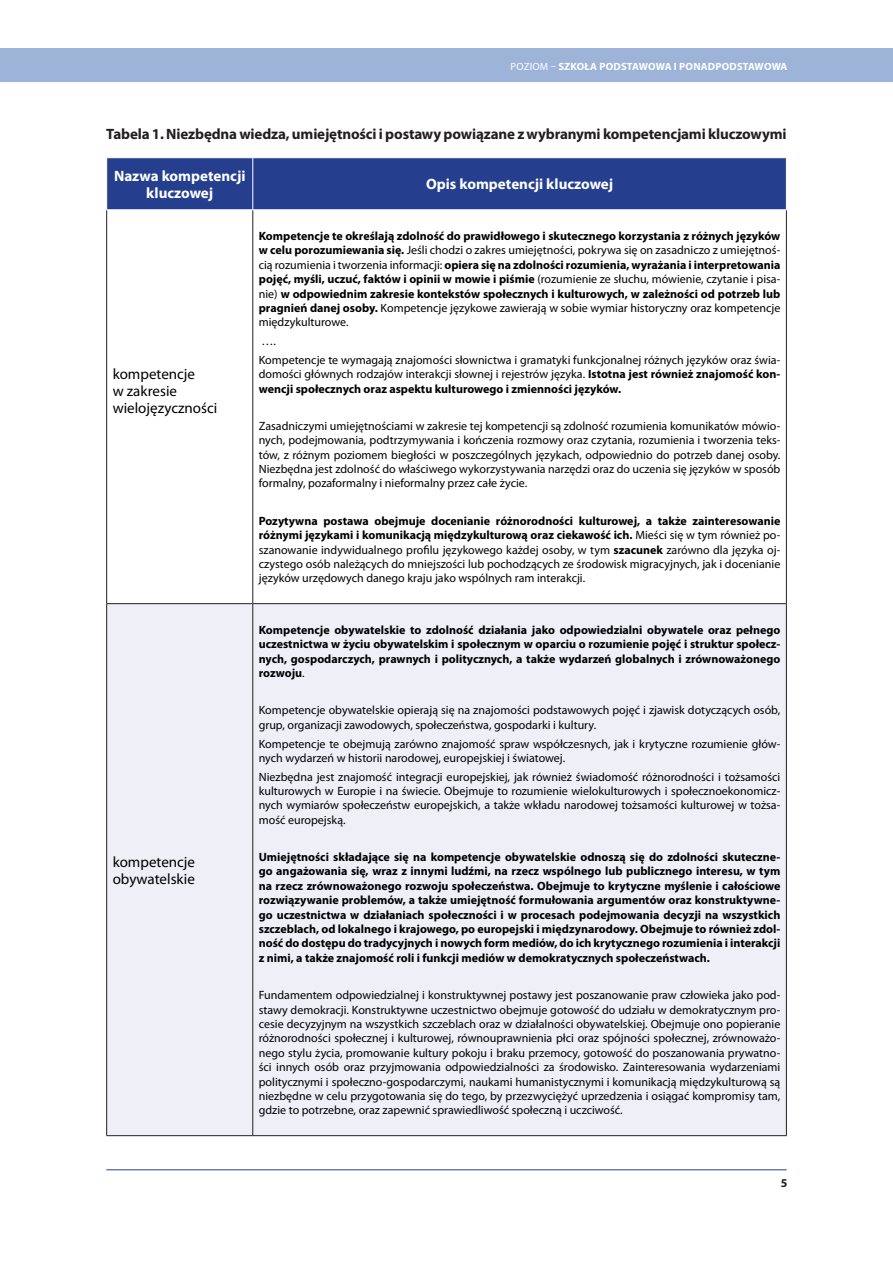
<style>
.page{position:relative;width:893px;height:1263px;background:#fff}
.page>*{position:absolute;margin:0;border:0;box-sizing:border-box;transform-origin:0 0}
.NAGLOWEK_1_1_1{font:700 15px "Myriad Pro";letter-spacing:-.01em;color:#231f20}
.t1{font:15px/17.2px "Myriad Pro";color:#000}
.t2{font:700 15px/17.2px "Myriad Pro";color:#fff;text-align:center}
.Body_Text{font:12px/14.4px "Myriad Pro";color:#000;text-align:justify}
.Body_Text-2{font:700 12px/14.4px "Myriad Pro";color:#000;text-align:justify}
.t3{font:700 12px "Myriad Pro";color:#231f20}
.t4{font:700 10.5px "Myriad Pro";letter-spacing:.02em;color:#fff}
.s1{font-weight:400}
.s2{font-weight:700}
</style>
<div class="page">
<hr style="left:106px;top:1169px;width:681px;height:1px;background:#253f8e">
<div style="left:0;top:49px;width:893px;height:33px;background:#9db3d8"></div>
<div style="left:107px;top:158px;width:679px;height:51px;background:#253f8e"></div>
<div style="left:107px;top:604px;width:679px;height:531px;background:#eff0f7"></div>
<hr style="left:106px;top:210px;width:1px;height:393px;background:#231f20">
<hr style="left:252px;top:210px;width:1px;height:393px;background:#231f20">
<hr style="left:786px;top:210px;width:1px;height:393px;background:#231f20">
<hr style="left:106px;top:603px;width:147px;height:1px;background:#231f20">
<hr style="left:106px;top:604px;width:1px;height:531px;background:#231f20">
<hr style="left:253px;top:603px;width:534px;height:1px;background:#231f20">
<hr style="left:252px;top:604px;width:1px;height:531px;background:#231f20">
<hr style="left:786px;top:604px;width:1px;height:531px;background:#231f20">
<hr style="left:106px;top:1135px;width:147px;height:1px;background:#231f20">
<hr style="left:253px;top:1135px;width:534px;height:1px;background:#231f20">
<hr style="left:252px;top:158px;width:1px;height:51px;background:#fff">
<p class="t4" style="left:510px;top:59px;width:206px"><span class="s1">POZIOM –</span> SZKOŁA PODSTAW WA I PONAD</p>
<p class="t4" style="left:626px;top:59px;width:163px"><span class="s1">POZIOM –</span> SZKOŁA PODSTAWOWA</p>
<p class="NAGLOWEK_1_1_1" style="left:106px;top:124px;width:682px">Tabela 1. Niezbędna wiedza, umiejętności i postawy powiązane z wybranymi kompetencjami kluczowymi</p>
<p class="t2" style="left:114px;top:167px;width:133px">Nazwa kompetencji kluczowej</p>
<p class="t2" style="left:426px;top:175px;width:189px">Opis kompetencji kluczowej</p>
<p class="t1" style="left:113px;top:365px;width:106px">kompetencje<br>w zakresie wielojęzyczności</p>
<p class="t1" style="left:113px;top:853px;width:84px">kompetencje obywatelskie</p>
<p class="Body_Text-2" style="left:259px;top:228px;width:523px">Kompetencje te określają zdolność do prawidłowego i skutecznego korzystania z różnych języków w celu porozumiewania się. <span class="s1">Jeśli chodzi o zakres umiejętności, pokrywa się on zasadniczo z umiejętnoś&shy;cią rozumienia i tworzenia informacji:</span> opiera się na zdolności rozumienia, wyrażania i interpretowania pojęć, myśli, uczuć, faktów i opinii w mowie i piśmie <span class="s1">(rozumienie ze słuchu, mówienie, czytanie i pisa&shy;nie)</span> w odpowiednim zakresie kontekstów społecznych i kulturowych, w zależności od potrzeb lub pragnień danej osoby. <span class="s1">Kompetencje językowe zawierają w sobie wymiar historyczny oraz kompetencje międzykulturowe.</span></p>
<p class="Body_Text" style="left:261px;top:334px;width:16px">….</p>
<p class="Body_Text" style="left:259px;top:352px;width:523px">Kompetencje te wymagają znajomości słownictwa i gramatyki funkcjonalnej różnych języków oraz świa&shy;domości głównych rodzajów interakcji słownej i rejestrów języka. <span class="s2">Istotna jest również znajomość kon&shy;wencji społecznych oraz aspektu kulturowego i zmienności języków.</span></p>
<p class="Body_Text" style="left:259px;top:418px;width:523px">Zasadniczymi umiejętnościami w zakresie tej kompetencji są zdolność rozumienia komunikatów mówio&shy;nych, podejmowania, podtrzymywania i kończenia rozmowy oraz czytania, rozumienia i tworzenia teks&shy;tów, z różnym poziomem biegłości w poszczególnych językach, odpowiednio do potrzeb danej osoby.<br>Niezbędna jest zdolność do właściwego wykorzystywania narzędzi oraz do uczenia się języków w sposób formalny, pozaformalny i nieformalny przez całe życie.</p>
<p class="Body_Text" style="left:259px;top:513px;width:523px"><span class="s2">Pozytywna postawa obejmuje docenianie różnorodności kulturowej, a także zainteresowanie różnymi językami i komunikacją międzykulturową oraz ciekawość ich.</span> Mieści się w tym również po&shy;szanowanie indywidualnego profilu językowego każdej osoby, w tym <span class="s2">szacunek</span> zarówno dla języka oj&shy;czystego osób należących do mniejszości lub pochodzących ze środowisk migracyjnych, jak i docenianie języków urzędowych danego kraju jako wspólnych ram interakcji.</p>
<p class="Body_Text-2" style="left:259px;top:622px;width:523px">Kompetencje obywatelskie to zdolność działania jako odpowiedzialni obywatele oraz pełnego uczestnictwa w życiu obywatelskim i społecznym w oparciu o rozumienie pojęć i struktur społecz&shy;nych, gospodarczych, prawnych i politycznych, a także wydarzeń globalnych i zrównoważonego rozwoju<span class="s1">.</span></p>
<p class="Body_Text" style="left:259px;top:703px;width:523px">Kompetencje obywatelskie opierają się na znajomości podstawowych pojęć i zjawisk dotyczących osób, grup, organizacji zawodowych, społeczeństwa, gospodarki i kultury.</p>
<p class="Body_Text" style="left:259px;top:736px;width:523px">Kompetencje te obejmują zarówno znajomość spraw współczesnych, jak i krytyczne rozumienie głów&shy;nych wydarzeń w historii narodowej, europejskiej i światowej.</p>
<p class="Body_Text" style="left:259px;top:769px;width:523px">Niezbędna jest znajomość integracji europejskiej, jak również świadomość różnorodności i tożsamości kulturowych w Europie i na świecie. Obejmuje to rozumienie wielokulturowych i społecznoekonomicz&shy;nych wymiarów społeczeństw europejskich, a także wkładu narodowej tożsamości kulturowej w tożsa&shy;mość europejską.</p>
<p class="Body_Text-2" style="left:259px;top:849px;width:523px">Umiejętności składające się na kompetencje obywatelskie odnoszą się do zdolności skuteczne&shy;go angażowania się, wraz z innymi ludźmi, na rzecz wspólnego lub publicznego interesu, w tym na rzecz zrównoważonego rozwoju społeczeństwa. Obejmuje to krytyczne myślenie i całościowe rozwiązywanie problemów, a także umiejętność formułowania argumentów oraz konstruktywne&shy;go uczestnictwa w działaniach społeczności i w procesach podejmowania decyzji na wszystkich szczeblach, od lokalnego i krajowego, po europejski i międzynarodowy. Obejmuje to również zdol&shy;ność do dostępu do tradycyjnych i nowych form mediów, do ich krytycznego rozumienia i interakcji z nimi, a także znajomość roli i funkcji mediów w demokratycznych społeczeństwach.</p>
<p class="Body_Text" style="left:259px;top:988px;width:523px">Fundamentem odpowiedzialnej i konstruktywnej postawy jest poszanowanie praw człowieka jako pod&shy;stawy demokracji. Konstruktywne uczestnictwo obejmuje gotowość do udziału w demokratycznym pro&shy;cesie decyzyjnym na wszystkich szczeblach oraz w działalności obywatelskiej. Obejmuje ono popieranie różnorodności społecznej i kulturowej, równouprawnienia płci oraz spójności społecznej, zrównoważo&shy;nego stylu życia, promowanie kultury pokoju i braku przemocy, gotowość do poszanowania prywatno&shy;ści innych osób oraz przyjmowania odpowiedzialności za środowisko. Zainteresowania wydarzeniami politycznymi i społeczno-gospodarczymi, naukami humanistycznymi i komunikacją międzykulturową są niezbędne w celu przygotowania się do tego, by przezwyciężyć uprzedzenia i osiągać kompromisy tam, gdzie to potrzebne, oraz zapewnić sprawiedliwość społeczną i uczciwość.</p>
<p class="t3" style="left:781px;top:1175px;width:8px">5</p>
</div>
